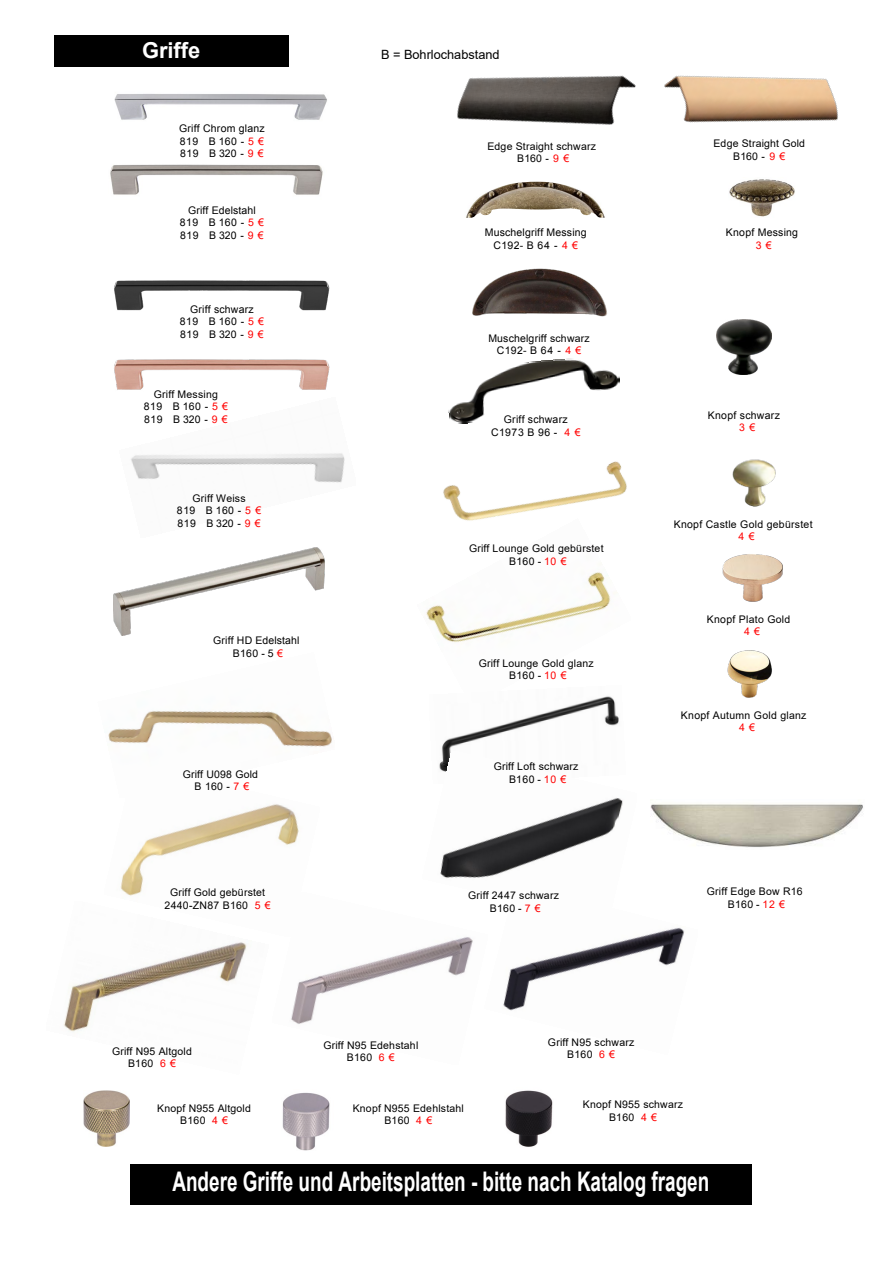
<style>
.page{position:relative;width:893px;height:1263px;background:#fff}
.page>*{position:absolute;margin:0;border:0;box-sizing:border-box;transform-origin:0 0}
.t1{font:700 27px "Arial";color:#fff;scale:.7 1}
.t2{font:700 21.9px "Arial";color:#fff}
.t3{font:12.75px "Arial";color:#000}
.t4{font:10.5px/12.6px "Arial";letter-spacing:.02em;color:#000;text-align:center}
.t5{font:10.5px "Arial";color:#f00}
.s1{color:#f00}
</style>
<div class="page">
<img style="left:503px;top:927px;width:182px;height:84px">
<div style="left:54px;top:35px;width:234px;height:31px;background:#000"></div>
<img style="left:114px;top:94px;width:213px;height:26px">
<img style="left:113px;top:547px;width:212px;height:88px">
<div style="left:130px;top:1164px;width:621px;height:41px;background:#000"></div>
<img style="left:472px;top:268px;width:135px;height:49px">
<img style="left:131px;top:453px;width:214px;height:30px">
<img style="left:110px;top:164px;width:213px;height:31px">
<img style="left:114px;top:280px;width:216px;height:31px">
<img style="left:114px;top:359px;width:216px;height:31px">
<img style="left:457px;top:75px;width:167px;height:143px">
<img style="left:624px;top:75px;width:214px;height:48px">
<img style="left:729px;top:179px;width:66px;height:38px">
<img style="left:487px;top:358px;width:133px;height:22px">
<img style="left:717px;top:319px;width:54px;height:55px">
<img style="left:443px;top:380px;width:184px;height:138px">
<img style="left:732px;top:459px;width:44px;height:48px">
<img style="left:426px;top:518px;width:185px;height:125px">
<img style="left:727px;top:650px;width:45px;height:48px">
<img style="left:722px;top:554px;width:61px;height:48px">
<img style="left:108px;top:711px;width:224px;height:36px">
<img style="left:441px;top:696px;width:178px;height:55px">
<img style="left:439px;top:751px;width:184px;height:128px">
<img style="left:120px;top:804px;width:179px;height:92px">
<img style="left:63px;top:942px;width:184px;height:90px">
<img style="left:272px;top:892px;width:201px;height:132px">
<img style="left:83px;top:1091px;width:47px;height:55px">
<img style="left:282px;top:1092px;width:48px;height:59px">
<img style="left:505px;top:1090px;width:48px;height:57px">
<img style="left:650px;top:804px;width:213px;height:44px">
<h2 class="t2" style="left:142px;top:39px;width:60px">Griffe</h2>
<p class="t4" style="left:179px;top:123px;width:87px;text-align:justify">Griff Chrom glanz 819 B 160 - <span class="s1">5 € </span>819 B 320 - <span class="s1">9 €</span></p>
<p class="t4" style="left:180px;top:204px;width:86px">Griff Edelstahl<br>819 B 160 - <span class="s1">5 €<br></span>819 B 320 - <span class="s1">9 €</span></p>
<p class="t4" style="left:180px;top:303px;width:86px">Griff schwarz<br>819 B 160 - <span class="s1">5 €<br></span>819 B 320 - <span class="s1">9 €</span></p>
<p class="t4" style="left:144px;top:388px;width:86px">Griff Messing<br>819 B 160 - <span class="s1">5 €<br></span>819 B 320 - <span class="s1">9 €</span></p>
<p class="t4" style="left:177px;top:492px;width:86px">Griff Weiss<br>819 B 160 - <span class="s1">5 €<br></span>819 B 320 - <span class="s1">9 €</span></p>
<p class="t4" style="left:213px;top:635px;width:88px">Griff HD Edelstahl<br>B160 - 5 <span class="s1">€</span></p>
<p class="t4" style="left:183px;top:768px;width:77px">Griff U098 Gold<br>B 160 - <span class="s1">7 €</span></p>
<p class="t4" style="left:165px;top:887px;width:108px">Griff Gold gebürstet<br>2440-ZN87 B160 <span class="s1">5 €</span></p>
<p class="t3" style="left:381px;top:48px;width:120px">B = Bohrlochabstand</p>
<p class="t4" style="left:487px;top:140px;width:110px">Edge Straight schwarz<br>B160 - <span class="s1">9 €</span></p>
<p class="t4" style="left:713px;top:138px;width:93px">Edge Straight Gold<br>B160 - <span class="s1">9 €</span></p>
<p class="t4" style="left:485px;top:227px;width:104px">Muschelgriff Messing<br>C192- B 64 - <span class="s1">4 €</span></p>
<p class="t4" style="left:726px;top:227px;width:74px">Knopf Messing</p>
<p class="t5" style="left:756px;top:240px;width:17px">3 €</p>
<p class="t4" style="left:488px;top:332px;width:103px">Muschelgriff schwarz<br>C192- B 64 - <span class="s1">4 €</span></p>
<p class="t4" style="left:491px;top:414px;width:91px">Griff schwarz<br>C1973 B 96 - <span class="s1">4 €</span></p>
<p class="t4" style="left:469px;top:543px;width:136px">Griff Lounge Gold gebürstet<br>B160 - <span class="s1">10 €</span></p>
<p class="t4" style="left:479px;top:657px;width:117px">Griff Lounge Gold glanz<br>B160 - <span class="s1">10 €</span></p>
<p class="t4" style="left:494px;top:760px;width:86px">Griff Loft schwarz<br>B160 - <span class="s1">10 €</span></p>
<p class="t4" style="left:468px;top:890px;width:92px">Griff 2447 schwarz<br>B160 - <span class="s1">7 €</span></p>
<p class="t4" style="left:708px;top:409px;width:74px">Knopf schwarz</p>
<p class="t5" style="left:739px;top:422px;width:17px">3 €</p>
<p class="t4" style="left:674px;top:518px;width:140px">Knopf Castle Gold gebürstet</p>
<p class="t5" style="left:739px;top:532px;width:17px">4 €</p>
<p class="t4" style="left:707px;top:613px;width:85px">Knopf Plato Gold</p>
<p class="t5" style="left:744px;top:626px;width:17px">4 €</p>
<p class="t4" style="left:681px;top:709px;width:127px">Knopf Autumn Gold glanz</p>
<p class="t5" style="left:739px;top:722px;width:17px">4 €</p>
<p class="t4" style="left:707px;top:886px;width:97px">Griff Edge Bow R16<br>B160 - <span class="s1">12 €</span></p>
<p class="t4" style="left:112px;top:1045px;width:81px">Griff N95 Altgold<br>B160 <span class="s1">6 €</span></p>
<p class="t4" style="left:323px;top:1039px;width:96px">Griff N95 Edehstahl<br>B160 <span class="s1">6 €</span></p>
<p class="t4" style="left:548px;top:1036px;width:88px">Griff N95 schwarz<br>B160 <span class="s1">6 €</span></p>
<p class="t4" style="left:157px;top:1102px;width:95px">Knopf N955 Altgold<br>B160 <span class="s1">4 €</span></p>
<p class="t4" style="left:353px;top:1102px;width:113px">Knopf N955 Edehlstahl<br>B160 <span class="s1">4 €</span></p>
<p class="t4" style="left:583px;top:1098px;width:102px">Knopf N955 schwarz<br>B160 <span class="s1">4 €</span></p>
<h1 class="t1" style="left:172px;top:1168px;width:768px">Andere Griffe und Arbeitsplatten - bitte nach Katalog fragen</h1>
</div>
